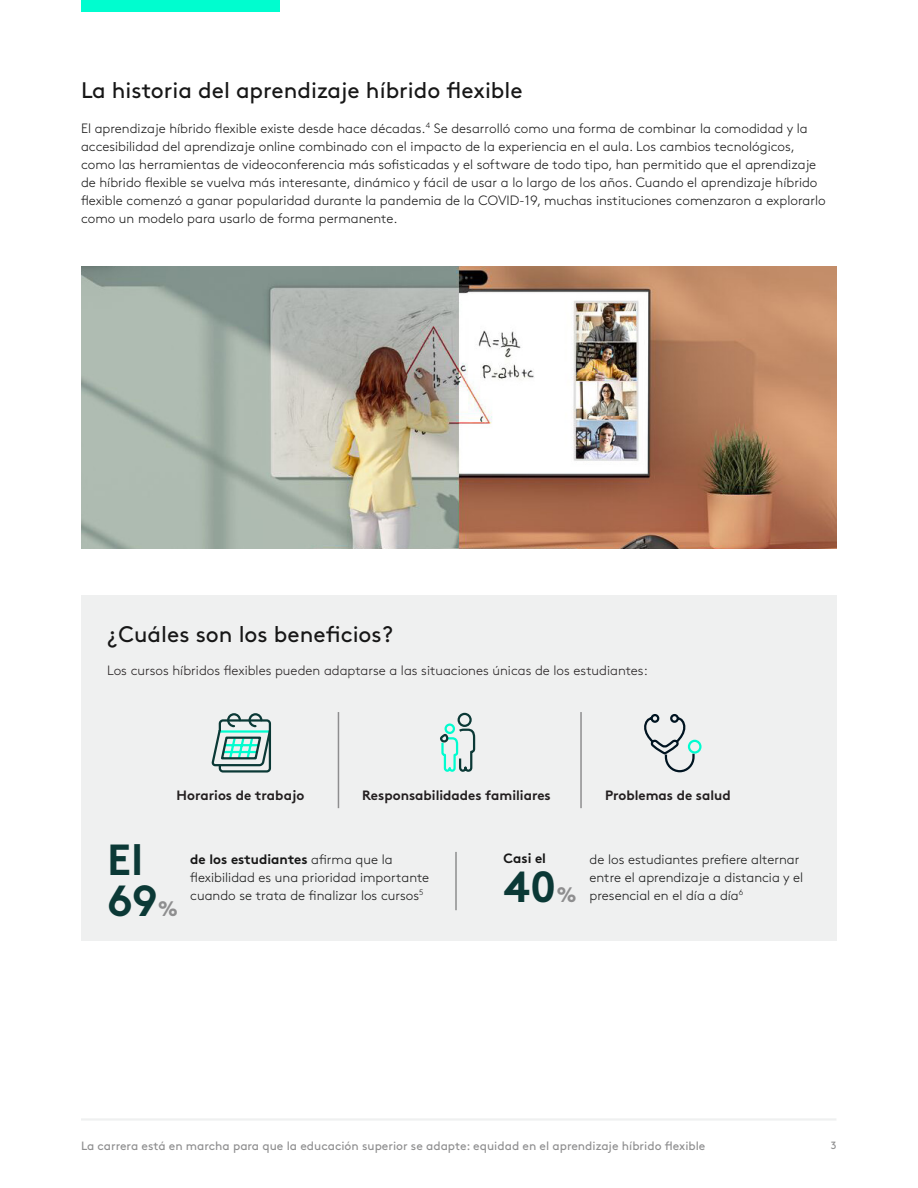
<style>
.page{position:relative;width:918px;height:1188px;background:#fff}
.page>*{position:absolute;margin:0;border:0;box-sizing:border-box;transform-origin:0 0}
.t1{font:700 43.5px/40.5px "Brown";color:#0b3936}
.t2{font:22.5px "Brown";color:#171717}
.t3{font:300 13.5px/18px "Brown Pro";color:#171717}
.t4{font:300 13.5px "Brown Pro";color:#231f20}
.t5{font:700 13.5px "Brown";color:#231f20}
.t6{font:700 13.5px "Brown";color:#171717}
.t7{font:12px "Brown";color:#8e8e8f}
.t8{font:10.5px "Brown";color:#8e8e8f}
.t9{font:300 7.8px "Brown Pro";color:#171717}
.s1{font-size:21px;color:#8e8e8f}
.s2{font-family:"Brown";font-weight:700}
</style>
<div class="page">
<hr style="left:81px;top:1118px;width:755px;height:3px;background:#eff0f0">
<div style="left:81px;top:0;width:199px;height:12px;background:#00fdcf"></div>
<img style="left:81px;top:267px;width:755px;height:282px">
<div style="left:81px;top:595px;width:756px;height:346px;background:#eff0f0"></div>
<hr style="left:338px;top:712px;width:1px;height:96px;background:#8e8e8f">
<hr style="left:580px;top:712px;width:2px;height:96px;background:#8e8e8f">
<hr style="left:455px;top:852px;width:2px;height:58px;background:#8e8e8f">
<div style="left:219px;top:719px;width:52px;height:54px;border:2px solid #0b3936;border-radius:3px"></div>
<svg style="left:211px;top:713px;width:61px;height:54px"></svg>
<svg style="left:440px;top:712px;width:36px;height:60px"></svg>
<div style="left:688px;top:740px;width:14px;height:14px;border:2px solid #00fccf;border-radius:50%"></div>
<svg style="left:644px;top:714px;width:52px;height:59px"></svg>
<p class="t2" style="left:81px;top:73px;width:443px">La historia del aprendizaje híbrido flexible</p>
<p class="t3" style="left:81px;top:118px;width:746px">El aprendizaje híbrido flexible existe desde hace décadas.<sup>4</sup> Se desarrolló como una forma de combinar la comodidad y la accesibilidad del aprendizaje online combinado con el impacto de la experiencia en el aula. Los cambios tecnológicos, como las herramientas de videoconferencia más sofisticadas y el software de todo tipo, han permitido que el aprendizaje de híbrido flexible se vuelva más interesante, dinámico y fácil de usar a lo largo de los años. Cuando el aprendizaje híbrido flexible comenzó a ganar popularidad durante la pandemia de la COVID-19, muchas instituciones comenzaron a explorarlo como un modelo para usarlo de forma permanente.</p>
<p class="t2" style="left:107px;top:617px;width:287px">¿Cuáles son los beneficios?</p>
<p class="t4" style="left:107px;top:661px;width:542px">Los cursos híbridos flexibles pueden adaptarse a las situaciones únicas de los estudiantes:</p>
<p class="t5" style="left:177px;top:784px;width:129px">Horarios de trabajo</p>
<p class="t5" style="left:362px;top:784px;width:190px">Responsabilidades familiares</p>
<p class="t5" style="left:605px;top:784px;width:127px">Problemas de salud</p>
<p class="t1" style="left:107px;top:835px;width:72px">El<br>69<span class="s1">%</span></p>
<p class="t3" style="left:190px;top:849px;width:240px"><span class="s2">de los estudiantes</span> afirma que la flexibilidad es una prioridad importante cuando se trata de finalizar los cursos<sup>5</sup></p>
<p class="t3" style="left:590px;top:849px;width:215px">de los estudiantes prefiere alternar entre el aprendizaje a distancia y el presencial en el día a día</p>
<p class="t6" style="left:504px;top:847px;width:44px">Casi el</p>
<p class="t1" style="left:504px;top:862px;width:75px">40<span class="s1">%</span></p>
<p class="t9" style="left:739px;top:887px;width:6px">6</p>
<p class="t7" style="left:81px;top:1137px;width:626px">La carrera está en marcha para que la educación superior se adapte: equidad en el aprendizaje híbrido flexible</p>
<p class="t8" style="left:831px;top:1138px;width:7px">3</p>
</div>
